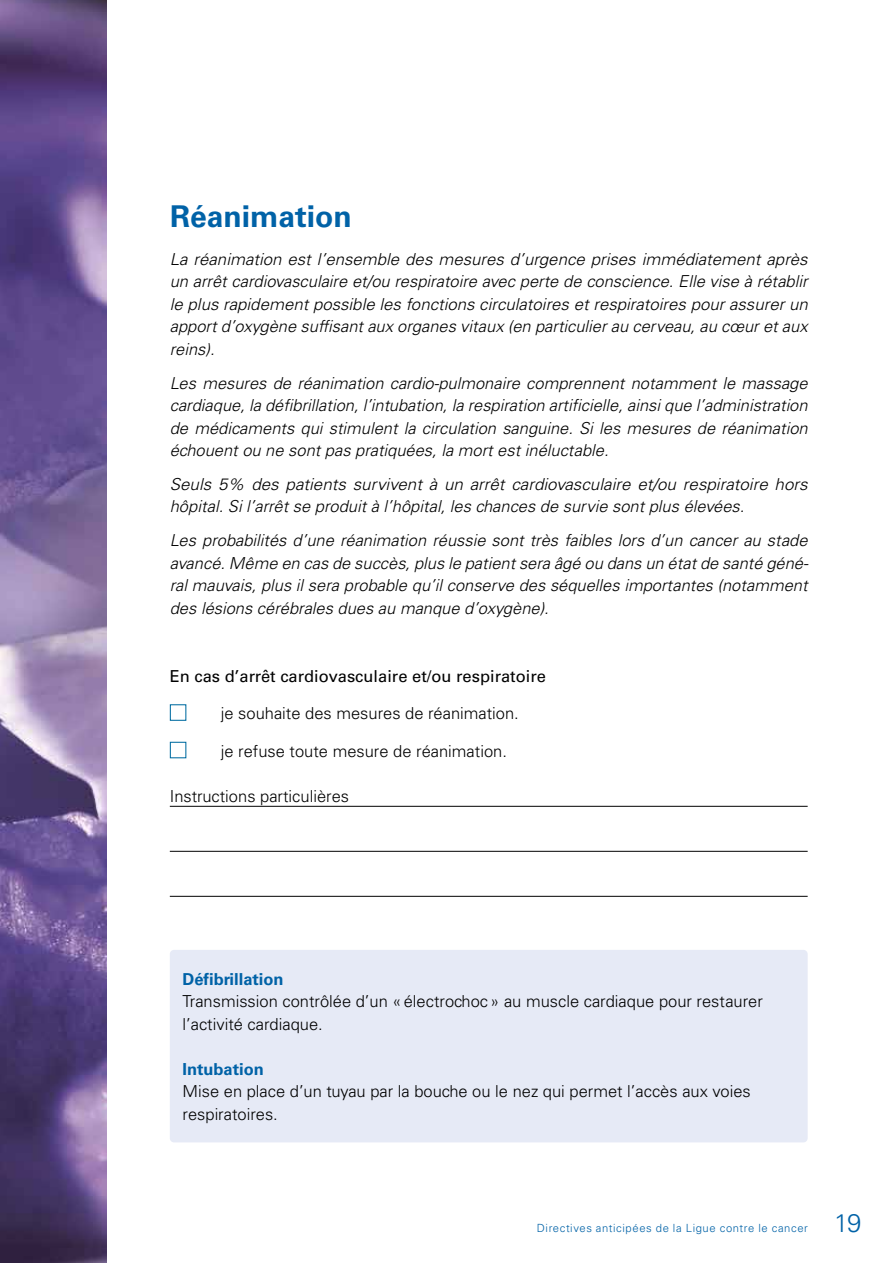
<style>
.page{position:relative;width:893px;height:1263px;background:#fff}
.page>*{position:absolute;margin:0;border:0;box-sizing:border-box;transform-origin:0 0}
.t1{font:700 30px "Univers LT Std";color:#0062a7}
.t2{font:300 25.5px "Univers LT Std";color:#0062a7}
.t3{font:italic 300 16.5px/22.5px "Univers LT Std";color:#000;text-align:justify}
.t4{font:300 16.5px/22.5px "Univers LT Std";color:#000}
.t5{font:16.5px "Univers LT Std";color:#000}
.t6{font:700 16.5px "Univers LT Std";color:#0062a7}
.t7{font:300 11.25px "Univers LT Std";letter-spacing:.05em;color:#0062a7}
</style>
<div class="page">
<img style="left:0;top:0;width:106px;height:1263px">
<hr style="left:170px;top:806px;width:638px;height:1px;background:#000">
<hr style="left:170px;top:851px;width:638px;height:1px;background:#000">
<hr style="left:170px;top:896px;width:638px;height:1px;background:#000">
<div style="left:170px;top:704px;width:16px;height:17px;border:1px solid #006ca1"></div>
<div style="left:170px;top:742px;width:16px;height:16px;border:1px solid #006ca1"></div>
<div style="left:170px;top:950px;width:638px;height:192px;background:#e6eaf6;border-radius:4px"></div>
<h1 class="t1" style="left:170px;top:199px;width:183px">Réanimation</h1>
<p class="t3" style="left:170px;top:248px;width:639px">La réanimation est l’ensemble des mesures d’urgence prises immédiatement après un arrêt cardiovasculaire et/ou respiratoire avec perte de conscience. Elle vise à rétablir le plus rapidement possible les fonctions circulatoires et respiratoires pour assurer un apport d’oxygène suffisant aux organes vitaux (en particulier au cerveau, au cœur et aux reins).</p>
<p class="t3" style="left:170px;top:372px;width:639px">Les mesures de réanimation cardio-pulmonaire comprennent notamment le massage cardiaque, la défibrillation, l’intubation, la respiration artificielle, ainsi que l’administration de médicaments qui stimulent la circulation sanguine. Si les mesures de réanimation échouent ou ne sont pas pratiquées, la mort est inéluctable.</p>
<p class="t3" style="left:170px;top:473px;width:639px">Seuls 5% des patients survivent à un arrêt cardiovasculaire et/ou respiratoire hors hôpital. Si l’arrêt se produit à l’hôpital, les chances de survie sont plus élevées.</p>
<p class="t3" style="left:170px;top:529px;width:640px">Les probabilités d’une réanimation réussie sont très faibles lors d’un cancer au stade avancé. Même en cas de succès, plus le patient sera âgé ou dans un état de santé géné&shy;ral mauvais, plus il sera probable qu’il conserve des séquelles importantes (notamment des lésions cérébrales dues au manque d’oxygène).</p>
<p class="t5" style="left:170px;top:666px;width:378px">En cas d’arrêt cardiovasculaire et/ou respiratoire</p>
<p class="t4" style="left:221px;top:702px;width:300px">je souhaite des mesures de réanimation.</p>
<p class="t4" style="left:221px;top:740px;width:288px">je refuse toute mesure de réanimation.</p>
<p class="t4" style="left:170px;top:785px;width:181px">Instructions particulières</p>
<p class="t6" style="left:183px;top:969px;width:103px">Défibrillation</p>
<p class="t4" style="left:183px;top:990px;width:582px">Transmission contrôlée d’un «électrochoc» au muscle cardiaque pour restaurer l’activité cardiaque.</p>
<p class="t6" style="left:183px;top:1059px;width:83px">Intubation</p>
<p class="t4" style="left:183px;top:1080px;width:570px">Mise en place d’un tuyau par la bouche ou le nez qui permet l’accès aux voies respiratoires.</p>
<p class="t7" style="left:537px;top:1222px;width:273px">Directives anticipées de la Ligue contre le cancer</p>
<h2 class="t2" style="left:834px;top:1208px;width:29px">19</h2>
</div>
